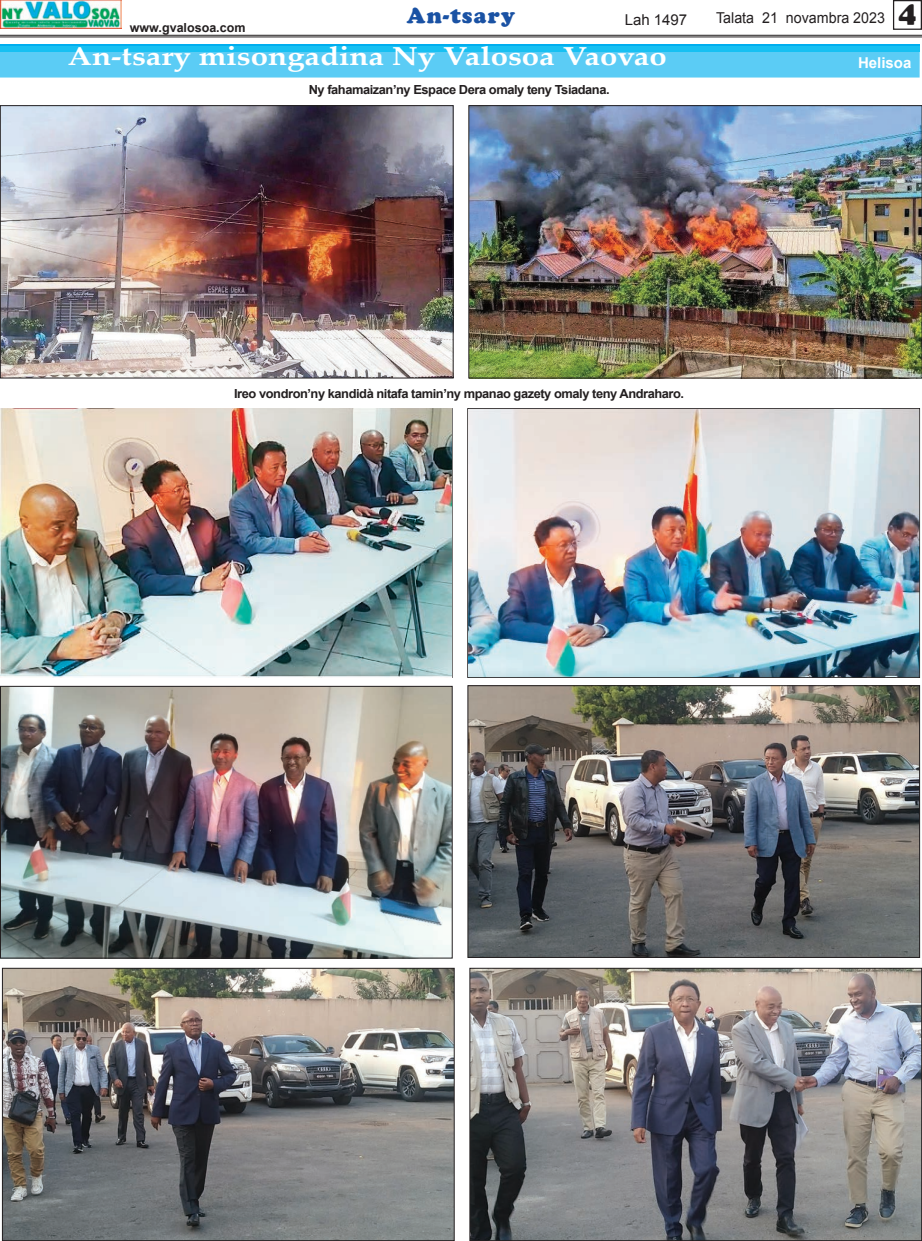
<style>
.page{position:relative;width:922px;height:1241px;background:#fff}
.page>*{position:absolute;margin:0;border:0;box-sizing:border-box;transform-origin:0 0}
.t1{font:700 26px "Palatino Linotype";letter-spacing:-.005em;color:#fff;scale:1.2 1}
.t2{font:900 22.5px "Cooper";letter-spacing:.05em;color:#1a52a4}
.t3{font:15px "Arial";color:#231f20;scale:.95 1}
.t4{font:15px "Arial";color:#231f20}
.t5{font:700 15px "Arial";letter-spacing:-.005em;color:#fff}
.t6{font:700 12.5px "Arial";letter-spacing:-.035em;color:#231f20}
.t7{font:700 12.5px "Arial";color:#231f20}
.s1{font-family:"Cooper";font-weight:900;font-size:30px}
</style>
<div class="page">
<hr style="left:0;top:35px;width:921px;height:1px;background:#231f20">
<hr style="left:0;top:37px;width:921px;height:1px;background:#231f20">
<img style="left:0;top:0;width:122px;height:28px">
<div style="left:892px;top:0;width:29px;height:30px;border:1px solid #231f20"></div>
<div style="left:0;top:44px;width:919px;height:8px;background:#00aeef"></div>
<div style="left:0;top:52px;width:919px;height:25px;background:#5bccf5"></div>
<div style="left:0;top:46px;width:919px;height:6px;background:#17c0f2"></div>
<img style="left:1px;top:409px;width:450px;height:268px">
<img style="left:470px;top:107px;width:449px;height:269px">
<div style="left:468px;top:105px;width:453px;height:273px;border:1px solid #231f20"></div>
<img style="left:468px;top:409px;width:451px;height:268px">
<img style="left:2px;top:688px;width:448px;height:268px">
<div style="left:0;top:686px;width:452px;height:272px;border:1px solid #231f20"></div>
<img style="left:469px;top:687px;width:448px;height:268px">
<div style="left:467px;top:685px;width:452px;height:272px;border:1px solid #231f20"></div>
<img style="left:4px;top:969px;width:448px;height:269px">
<div style="left:2px;top:967px;width:452px;height:273px;border:1px solid #231f20"></div>
<img style="left:471px;top:969px;width:448px;height:269px">
<div style="left:469px;top:967px;width:452px;height:273px;border:1px solid #231f20"></div>
<img style="left:2px;top:107px;width:449px;height:269px">
<div style="left:0;top:105px;width:453px;height:273px;border:1px solid #231f20"></div>
<p class="t7" style="left:130px;top:20px;width:117px">www.gvalosoa.com</p>
<h2 class="t2" style="left:407px;top:2px;width:110px">An-tsary</h2>
<p class="t4" style="left:624px;top:11px;width:64px">Lah 1497</p>
<p class="t3" style="left:716px;top:10px;width:212px">Talata 21 novambra 2023 <span class="s1">4</span></p>
<h1 class="t1" style="left:68px;top:46px;width:500px">An-tsary misongadina Ny Valosoa Vaovao</h1>
<p class="t5" style="left:857px;top:54px;width:55px">Helisoa</p>
<p class="t6" style="left:308px;top:83px;width:302px">Ny fahamaizan’ny Espace Dera omaly teny Tsiadana.</p>
<p class="t6" style="left:234px;top:387px;width:451px">Ireo vondron’ny kandidà nitafa tamin’ny mpanao gazety omaly teny Andraharo.</p>
</div>
